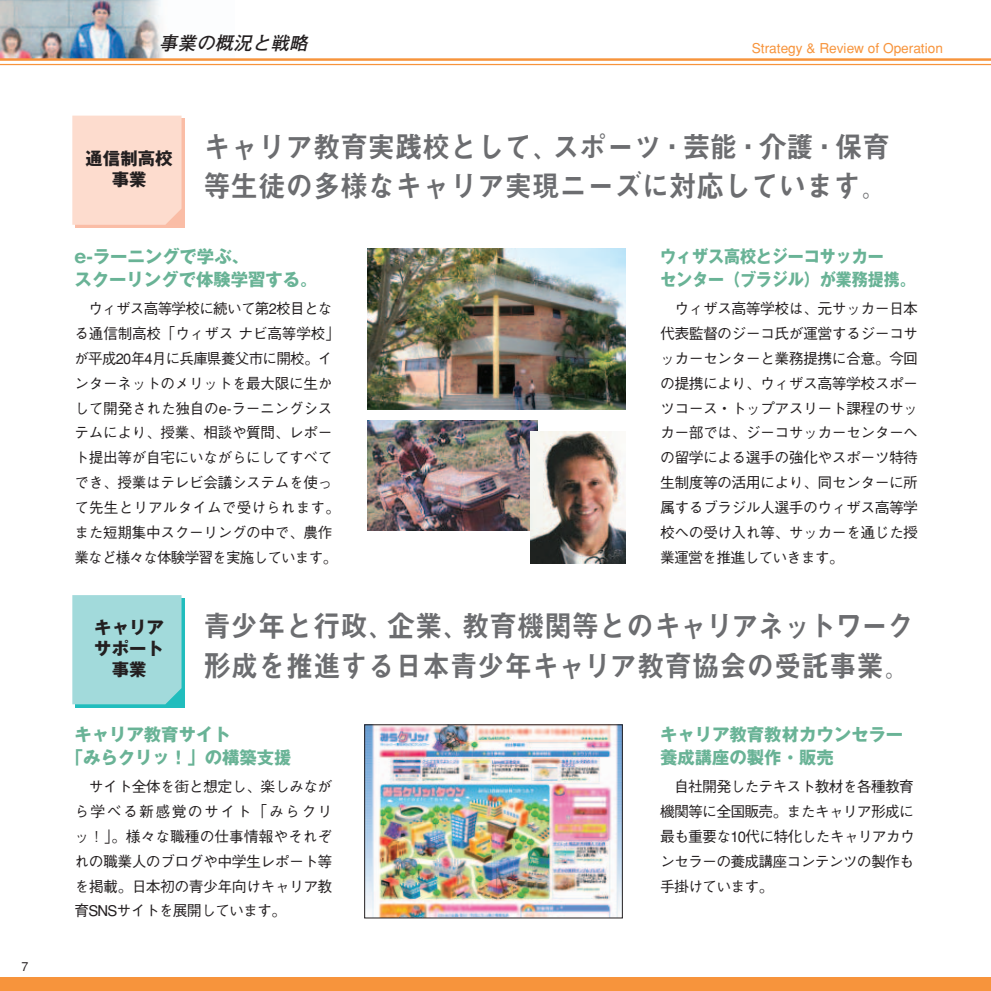
<style>
.page{position:relative;width:991px;height:991px;background:#fff}
.page>*{position:absolute;margin:0;border:0;box-sizing:border-box;transform-origin:0 0}
.t1{font:29.75px/39.7px "Midashi Go MB31";color:#6c6d70;scale:.92 1}
.t2{font:italic 700 18.55px "Futo Go B101";color:#231f20}
.t3{font:700 17.32px/22.4px "Gothic MB101";color:#69b396}
.t4{font:700 17.32px/22.4px "Gothic MB101";color:#69b396;scale:.92 1}
.t5{font:700 17.32px/21px "Gothic MB101";color:#231f20;text-align:center}
.t6{font:500 14.88px/24.8px "Gothic BBB";letter-spacing:-.04em;color:#231f20;text-align:justify}
.t7{font:500 14.88px/24.8px "Gothic BBB";letter-spacing:-.02em;color:#231f20;text-align:center}
.t8{font:500 13.65px "Gothic BBB";color:#f7943c}
.t9{font:500 12.42px "Gothic BBB";color:#231f20}
</style>
<div class="page">
<div style="left:75px;top:119px;width:109px;height:109px;background:linear-gradient(to bottom,#fbd1c0,#fac3ae)"></div>
<div style="left:72px;top:116px;width:109px;height:109px;background:#fddcce"></div>
<svg style="left:75px;top:598px;width:109px;height:109px"></svg>
<div style="left:72px;top:595px;width:109px;height:109px;background:#a2dadb"></div>
<img style="left:0;top:0;width:162px;height:58px">
<hr style="left:0;top:64px;width:990px;height:1px;background:#f7943c">
<hr style="left:0;top:58px;width:990px;height:3px;background:#f7943c">
<img style="left:367px;top:248px;width:258px;height:161px">
<img style="left:366px;top:726px;width:254px;height:190px">
<div style="left:0;top:977px;width:990px;height:13px;background:#f7943c"></div>
<img style="left:367px;top:420px;width:170px;height:111px">
<img style="left:530px;top:431px;width:96px;height:132px">
<p class="t9" style="left:21px;top:961px;width:8px">7</p>
<p class="t2" style="left:159px;top:36px;width:154px">事業の概況と戦略</p>
<p class="t8" style="left:751px;top:43px;width:193px">Strategy &amp; Review of Operation</p>
<p class="t5" style="left:86px;top:150px;width:88px">通信制高校事業</p>
<h1 class="t1" style="left:203px;top:131px;width:747px">キャリア教育実践校として、スポーツ・芸能・介護・保育等生徒の多様なキャリア実現ニーズに対応しています。</h1>
<p class="t3" style="left:74px;top:248px;width:245px">e-ラーニングで学ぶ、<br>スクーリングで体験学習する。</p>
<p class="t7" style="left:74px;top:298px;width:267px">ウィザス高等学校に続いて第2校目とな<br>る通信制高校「ウィザスナビ高等学校」が平成20年4月に兵庫県養父市に開校。インターネットのメリットを最大限に生かして開発された独自のe-ラーニングシステムにより、授業、相談や質問、レポート提出等が自宅にいながらにしてすべてでき、授業はテレビ会議システムを使って先生とリアルタイムで受けられます。また短期集中スクーリングの中で、農作業など様々な体験学習を実施しています。</p>
<p class="t4" style="left:660px;top:248px;width:279px">ウィザス高校とジーコサッカー<br>センター（ブラジル）が業務提携。</p>
<p class="t6" style="left:660px;top:298px;width:259px;text-indent:14px">ウィザス高等学校は、元サッカー日本代表監督のジーコ氏が運営するジーコサッカーセンターと業務提携に合意。今回の提携により、ウィザス高等学校スポーツコース・トップアスリート課程のサッカー部では、ジーコサッカーセンターへの留学による選手の強化やスポーツ特待生制度等の活用により、同センターに所属するブラジル人選手のウィザス高等学校への受け入れ等、サッカーを通じた授業運営を推進していきます。</p>
<p class="t5" style="left:94px;top:619px;width:71px">キャリアサポート事業</p>
<h1 class="t1" style="left:203px;top:610px;width:774px">青少年と行政、企業、教育機関等とのキャリアネットワーク形成を推進する日本青少年キャリア教育協会の受託事業。</h1>
<p class="t3" style="left:66px;top:725px;width:227px;text-indent:9px">キャリア教育サイト<br>「みらクリッ！」の構築支援</p>
<p class="t6" style="left:74px;top:776px;width:259px;text-indent:14px">サイト全体を街と想定し、楽しみながら学べる新感覚のサイト「みらクリッ！」。様々な職種の仕事情報やそれぞれの職業人のブログや中学生レポート等を掲載。日本初の青少年向けキャリア教育SNSサイトを展開しています。</p>
<p class="t3" style="left:660px;top:725px;width:245px">キャリア教育教材カウンセラー養成講座の製作・販売</p>
<p class="t6" style="left:660px;top:776px;width:256px;text-indent:14px">自社開発したテキスト教材を各種教育機関等に全国販売。またキャリア形成に最も重要な10代に特化したキャリアカウンセラーの養成講座コンテンツの製作も手掛けています。</p>
</div>
